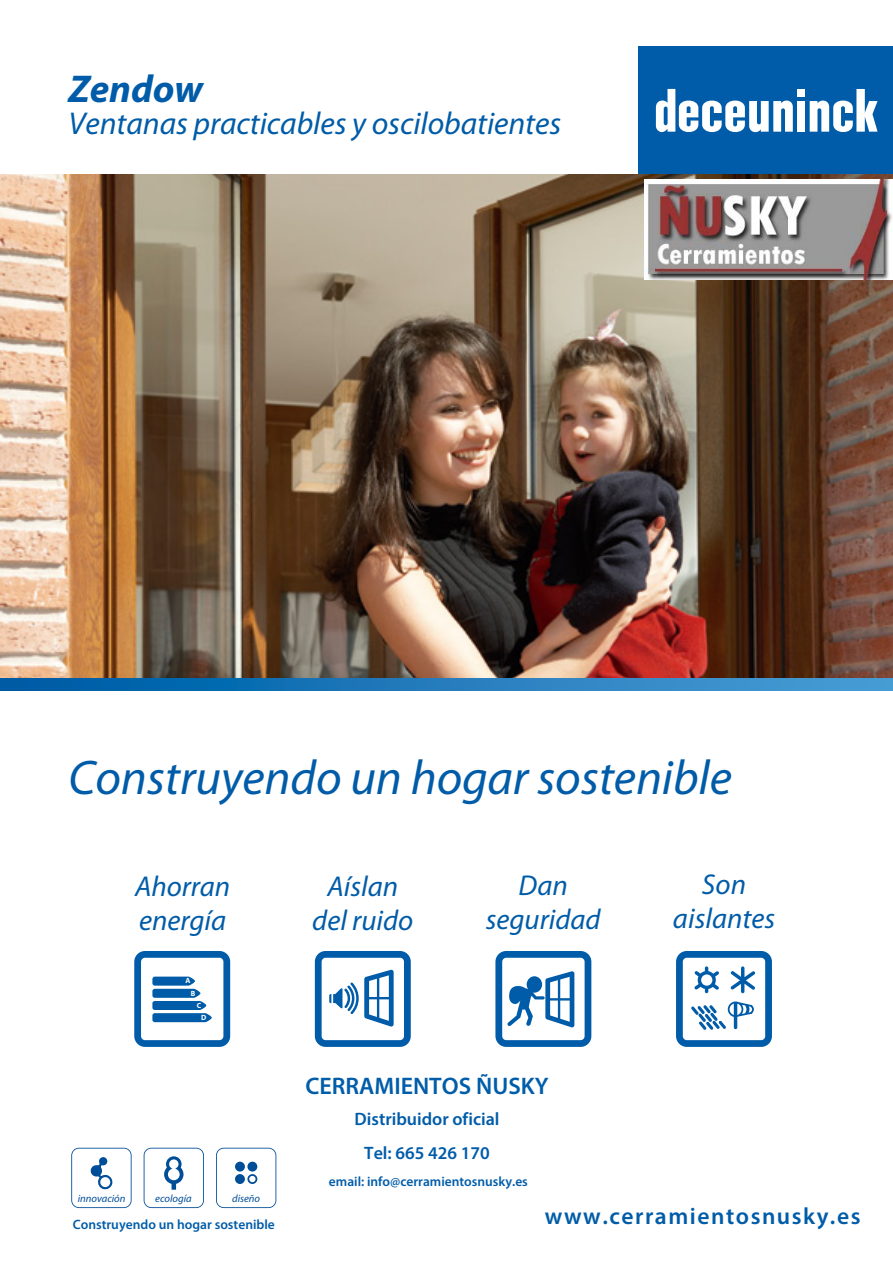
<style>
.page{position:relative;width:893px;height:1263px;background:#fff}
.page>*{position:absolute;margin:0;border:0;box-sizing:border-box;transform-origin:0 0}
.t1{font:italic 48.9px "Myriad Pro";color:#005ca8}
.t2{font:italic 700 38.85px "Myriad Pro";color:#005ca8}
.t3{font:italic 31.65px "Myriad Pro";color:#005ca8}
.t4{font:italic 28.8px/34.5px "Myriad Pro";color:#005ca8;text-align:center}
.t5{font:600 24px "Myriad Pro";color:#005da9}
.t6{font:600 23.55px "Myriad Pro";letter-spacing:.065em;color:#005ca8}
.t7{font:600 18px/33.5px "Myriad Pro";color:#005ca9;text-align:center}
.t8{font:600 13.5px "Myriad Pro";color:#005ca9}
.t9{font:600 13.5px "Myriad Pro";color:#005ca8}
.t10{font:italic 10.65px "Myriad Pro";color:#004d98}
.t11{font:700 7.5px "Myriad Pro";color:#fff}
</style>
<div class="page">
<div style="left:639px;top:46px;width:254px;height:128px;background:#005ca8"></div>
<div style="left:797px;top:101px;width:8px;height:31px;background:#fff"></div>
<div style="left:797px;top:89px;width:8px;height:8px;background:#fff"></div>
<svg style="left:656px;top:89px;width:137px;height:44px"></svg>
<svg style="left:810px;top:89px;width:67px;height:43px"></svg>
<svg style="left:216px;top:1148px;width:60px;height:60px"></svg>
<svg style="left:144px;top:1148px;width:60px;height:60px"></svg>
<svg style="left:71px;top:1148px;width:61px;height:60px"></svg>
<img style="left:0;top:174px;width:893px;height:504px">
<svg style="left:134px;top:951px;width:96px;height:96px"></svg>
<svg style="left:315px;top:951px;width:96px;height:96px"></svg>
<svg style="left:676px;top:951px;width:96px;height:96px"></svg>
<svg style="left:495px;top:951px;width:96px;height:96px"></svg>
<svg style="left:0;top:678px;width:893px;height:13px;background:#217cbc"></svg>
<img style="left:645px;top:180px;width:247px;height:99px">
<h2 class="t2" style="left:68px;top:63px;width:136px">Zendow</h2>
<p class="t3" style="left:68px;top:104px;width:494px">Ventanas practicables y oscilobatientes</p>
<h1 class="t1" style="left:68px;top:747px;width:665px">Construyendo un hogar sostenible</h1>
<p class="t4" style="left:135px;top:868px;width:97px;text-align:left">Ahorran energía</p>
<p class="t11" style="left:185px;top:976px;width:6px">A</p>
<p class="t11" style="left:191px;top:988px;width:6px">B</p>
<p class="t11" style="left:197px;top:1000px;width:6px">C</p>
<p class="t11" style="left:201px;top:1012px;width:7px">D</p>
<p class="t10" style="left:78px;top:1192px;width:49px">innovación</p>
<p class="t10" style="left:155px;top:1192px;width:38px">ecología</p>
<p class="t10" style="left:232px;top:1192px;width:30px">diseño</p>
<p class="t9" style="left:73px;top:1216px;width:204px">Construyendo un hogar sostenible</p>
<p class="t4" style="left:312px;top:868px;width:102px">Aíslan del ruido</p>
<p class="t4" style="left:673px;top:866px;width:104px">Son aislantes</p>
<p class="t4" style="left:486px;top:867px;width:116px">Dan seguridad</p>
<p class="t5" style="left:305px;top:1070px;width:245px">CERRAMIENTOS ÑUSKY</p>
<p class="t7" style="left:355px;top:1102px;width:146px">Distribuidor oficial<br>Tel: 665 426 170</p>
<p class="t8" style="left:329px;top:1172px;width:200px">email: info@cerramientosnusky.es</p>
<p class="t6" style="left:545px;top:1201px;width:317px">www.cerramientosnusky.es</p>
</div>
